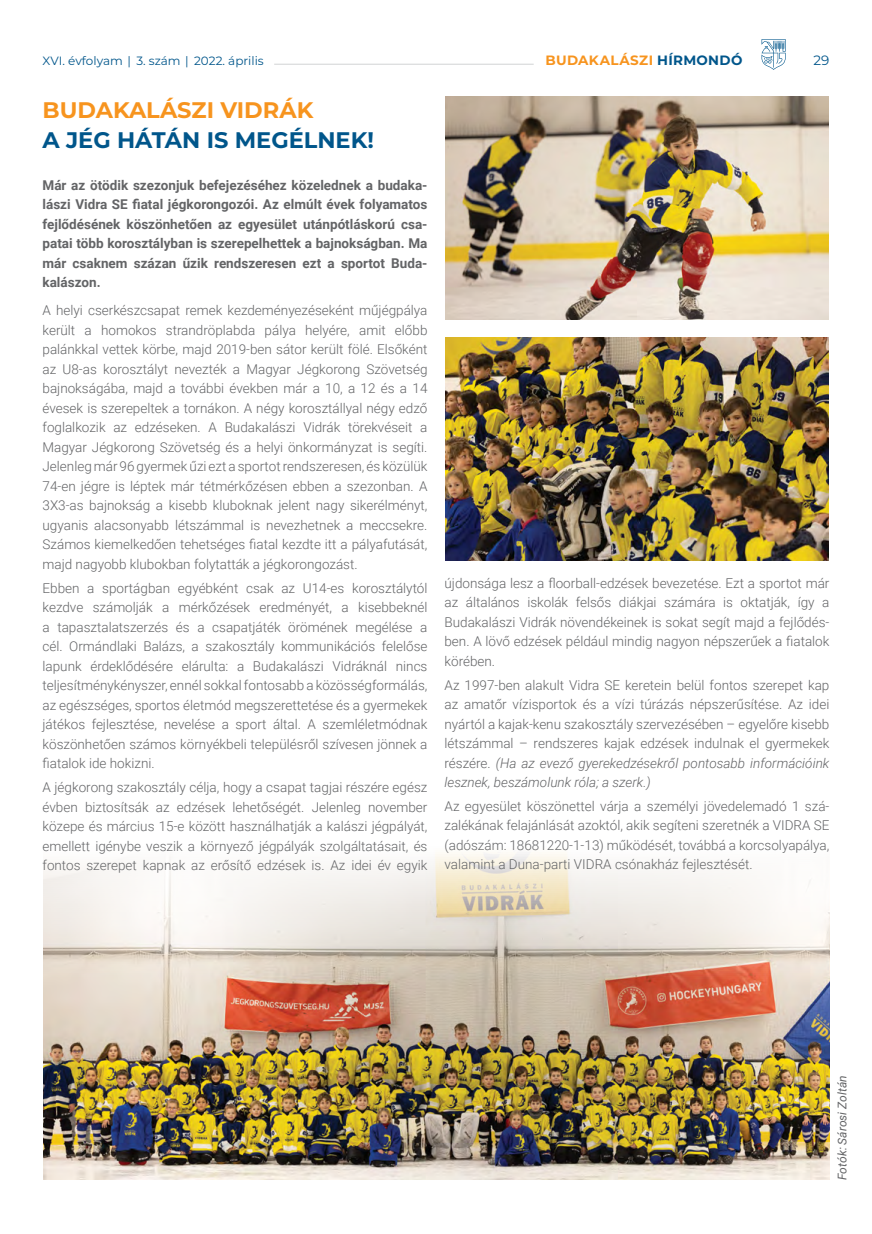
<style>
.page{position:relative;width:872px;height:1234px;background:#fff}
.page>*{position:absolute;margin:0;border:0;box-sizing:border-box;transform-origin:0 0}
.t1{font:700 22.5px "Montserrat";color:#00568b}
.t2{font:700 22.5px "Montserrat";color:#f7941e}
.Body_Text{font:300 13.5px/19.5px "Roboto";color:#636466;text-align:justify}
.Body_Text-2{font:700 13.5px/19.5px "Roboto";color:#636466;text-align:justify}
.t3{font:700 13.5px "Montserrat";letter-spacing:.025em;color:#f7941e}
.Body_Text-3{font:13.5px "Montserrat";color:#00568b}
.t4{font:12px "Montserrat";color:#00568b}
.Body_Text-4{font:italic 12px "Roboto";color:#636466}
.s1{color:#00568b}
.s2{font-style:italic}
</style>
<div class="page">
<hr style="left:274px;top:64px;width:259px;height:1px;background:#d1d3d4">
<svg style="left:761px;top:39px;width:25px;height:31px"></svg>
<img style="left:43px;top:852px;width:786px;height:327px">
<img style="left:445px;top:97px;width:383px;height:223px">
<img style="left:445px;top:337px;width:383px;height:223px">
<p class="t4" style="left:43px;top:52px;width:223px">XVI. évfolyam | 3. szám | 2022. április</p>
<p class="t3" style="left:545px;top:50px;width:198px">BUDAKALÁSZI <span class="s1">HÍRMONDÓ</span></p>
<p class="Body_Text-3" style="left:813px;top:51px;width:17px">29</p>
<p class="t2" style="left:43px;top:93px;width:272px">BUDAKALÁSZI VIDRÁK</p>
<p class="t1" style="left:43px;top:123px;width:333px">A JÉG HÁTÁN IS MEGÉLNEK!</p>
<p class="Body_Text-2" style="left:43px;top:175px;width:386px">Már az ötödik szezonjuk befejezéséhez közelednek a budaka&shy;lászi Vidra SE fiatal jégkorongozói. Az elmúlt évek folyamatos fejlődésének köszönhetően az egyesület utánpótláskorú csa&shy;patai több korosztályban is szerepelhettek a bajnokságban. Ma már csaknem százan űzik rendszeresen ezt a sportot Buda&shy;kalászon.</p>
<p class="Body_Text" style="left:43px;top:300px;width:386px">A helyi cserkészcsapat remek kezdeményezéseként műjégpálya került a homokos strandröplabda pálya helyére, amit előbb palánkkal vettek körbe, majd 2019-ben sátor került fölé. Elsőként az U8-as korosztályt nevezték a Magyar Jégkorong Szövetség bajnokságába, majd a további években már a 10, a 12 és a 14 évesek is szerepeltek a tornákon. A négy korosztállyal négy edző foglalkozik az edzéseken. A Budakalászi Vidrák törekvéseit a Magyar Jégkorong Szövetség és a helyi önkormányzat is segíti.<br>Jelenleg már 96 gyermek űzi ezt a sportot rendszeresen, és közülük 74-en jégre is léptek már tétmérkőzésen ebben a szezonban. A 3X3-as bajnokság a kisebb kluboknak jelent nagy sikerélményt, ugyanis alacsonyabb létszámmal is nevezhetnek a meccsekre.<br>Számos kiemelkedően tehetséges fiatal kezdte itt a pályafutását, majd nagyobb klubokban folytatták a jégkorongozást.</p>
<p class="Body_Text" style="left:43px;top:577px;width:386px">Ebben a sportágban egyébként csak az U14-es korosztálytól kezdve számolják a mérkőzések eredményét, a kisebbeknél a tapasztalatszerzés és a csapatjáték örömének megélése a cél. Ormándlaki Balázs, a szakosztály kommunikációs felelőse lapunk érdeklődésére elárulta: a Budakalászi Vidráknál nincs teljesítménykényszer, ennél sokkal fontosabb a közösségformálás, az egészséges, sportos életmód megszerettetése és a gyermekek játékos fejlesztése, nevelése a sport által. A szemléletmódnak köszönhetően számos környékbeli településről szívesen jönnek a fiatalok ide hokizni.</p>
<p class="Body_Text" style="left:43px;top:777px;width:386px">A jégkorong szakosztály célja, hogy a csapat tagjai részére egész évben biztosítsák az edzések lehetőségét. Jelenleg november közepe és március 15-e között használhatják a kalászi jégpályát, emellett igénybe veszik a környező jégpályák szolgáltatásait, és fontos szerepet kapnak az erősítő edzések is. Az idei év egyik</p>
<p class="Body_Text" style="left:444px;top:572px;width:386px">újdonsága lesz a floorball-edzések bevezetése. Ezt a sportot már az általános iskolák felsős diákjai számára is oktatják, így a Budakalászi Vidrák növendékeinek is sokat segít majd a fejlődés&shy;ben. A lövő edzések például mindig nagyon népszerűek a fiatalok körében.</p>
<p class="Body_Text" style="left:444px;top:674px;width:386px">Az 1997-ben alakult Vidra SE keretein belül fontos szerepet kap az amatőr vízisportok és a vízi túrázás népszerűsítése. Az idei nyártól a kajak-kenu szakosztály szervezésében – egyelőre kisebb létszámmal – rendszeres kajak edzések indulnak el gyermekek részére. <span class="s2">(Ha az evező gyerekedzésekről pontosabb információink lesznek, beszámolunk róla; a szerk.)</span></p>
<p class="Body_Text" style="left:444px;top:795px;width:386px">Az egyesület köszönettel várja a személyi jövedelemadó 1 szá&shy;zalékának felajánlását azoktól, akik segíteni szeretnék a VIDRA SE (adószám: 18681220-1-13) működését, továbbá a korcsolyapálya, valamint a Duna-parti VIDRA csónakház fejlesztését.</p>
<p class="Body_Text-4" style="left:833px;top:1179px;width:106px;rotate:-90deg">Fotók: Sárosi Zoltán</p>
</div>
